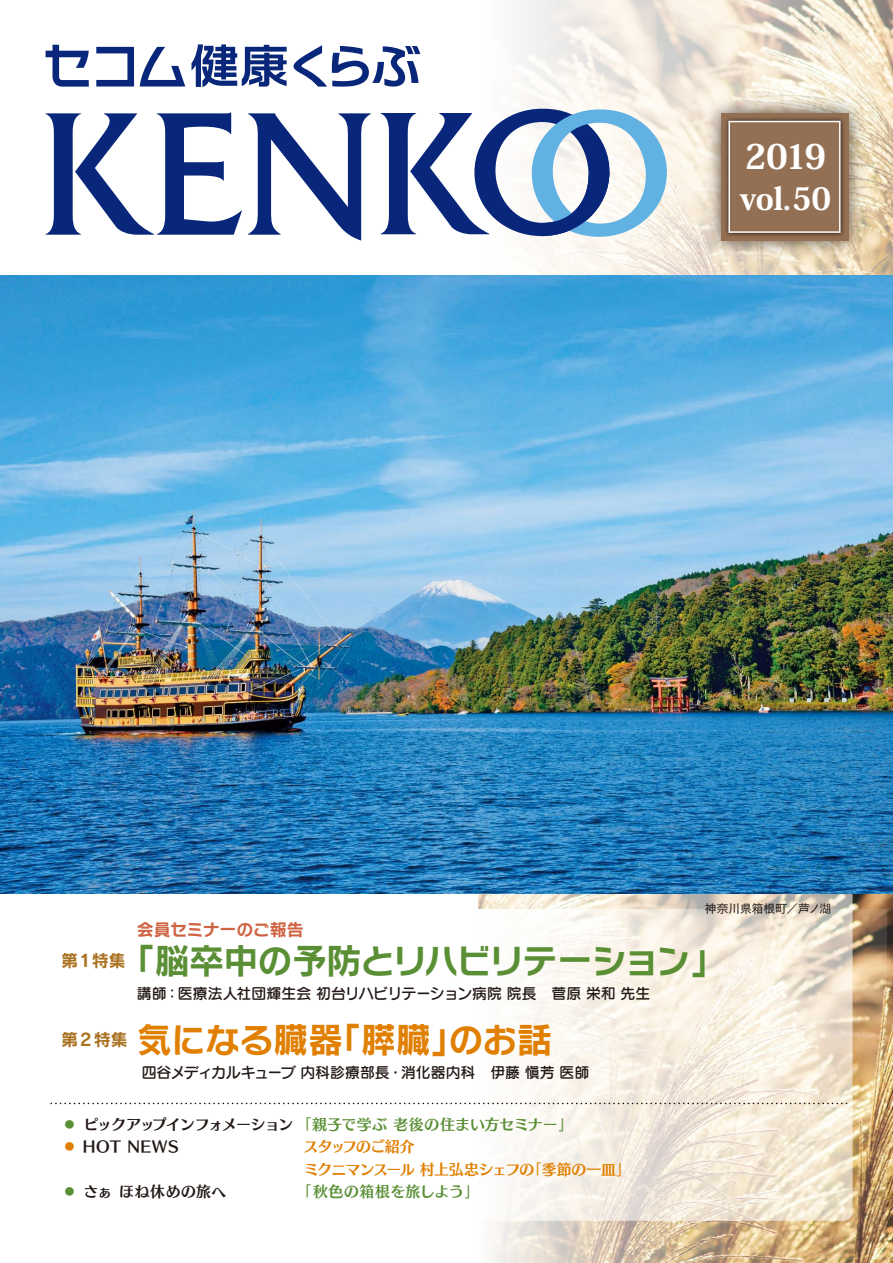
<style>
.page{position:relative;width:893px;height:1263px;background:#fff}
.page>*{position:absolute;margin:0;border:0;box-sizing:border-box;transform-origin:0 0}
.t1{font:35.1px "Rodin NTLG Pro B";letter-spacing:-.04em;color:#5a8f35}
.t2{font:35.1px "Rodin NTLG Pro B";letter-spacing:-.025em;color:#e07f00}
.t3{font:800 34.05px "Koz Min Pro";color:#fff}
.t4{font:800 30.9px "Koz Min Pro";color:#fff}
.t5{font:16.95px "Rodin NTLG Pro B";letter-spacing:-.015em;color:#cf6443}
.t6{font:16.95px "Rodin NTLG Pro B";color:#aa7323}
.t7{font:14.85px "Seurat Pro DB";letter-spacing:-.005em;color:#231916}
.t8{font:14.85px "Skip Std B";letter-spacing:-.03em;color:#5a8f35}
.t9{font:14.85px "Skip Std B";letter-spacing:-.055em;color:#e07f00}
.t10{font:14.85px "Skip Std B";letter-spacing:.04em;color:#231916}
.t11{font:14.85px "Skip Std B";letter-spacing:.03em;color:#5a8f35}
.t12{font:11.7px "New Cezanne Pro M";letter-spacing:.005em;color:#231916}
.s1{font-family:"New Cezanne Pro DB"}
.s2{color:#231916}
.s3{font-family:"New Cezanne Pro DB";color:#e07f00}
.s4{font-family:"New Cezanne Pro DB";color:#5a8f35}
</style>
<div class="page">
<img style="left:492px;top:893px;width:401px;height:370px">
<img style="left:486px;top:0;width:407px;height:276px">
<svg style="left:0;top:893px;width:852px;height:328px"></svg>
<img style="left:0;top:276px;width:893px;height:617px">
<svg style="left:46px;top:112px;width:196px;height:123px"></svg>
<svg style="left:248px;top:113px;width:123px;height:128px"></svg>
<svg style="left:381px;top:108px;width:286px;height:129px"></svg>
<svg style="left:192px;top:44px;width:95px;height:43px"></svg>
<svg style="left:293px;top:45px;width:127px;height:42px"></svg>
<svg style="left:46px;top:45px;width:43px;height:42px"></svg>
<svg style="left:96px;top:47px;width:38px;height:40px"></svg>
<svg style="left:140px;top:47px;width:45px;height:40px"></svg>
<img style="left:698px;top:91px;width:173px;height:172px">
<div style="left:721px;top:113px;width:127px;height:128px;background:#937054"></div>
<img style="left:726px;top:118px;width:118px;height:118px">
<div style="left:728px;top:121px;width:112px;height:112px;background:#937054;border:2px solid #fff"></div>
<svg style="left:51px;top:1102px;width:800px;height:2px"></svg>
<p class="t3" style="left:745px;top:131px;width:83px">2019</p>
<p class="t4" style="left:740px;top:176px;width:93px">vol.50</p>
<p class="t6" style="left:61px;top:949px;width:66px">第1特集</p>
<p class="t5" style="left:137px;top:918px;width:168px">会員セミナーのご報告</p>
<p class="t12" style="left:705px;top:898px;width:128px">神奈川県箱根町／芦ノ湖</p>
<p class="t1" style="left:119px;top:938px;width:608px">「脳卒中の予防とリハビリテーション」</p>
<p class="t7" style="left:137px;top:984px;width:515px">講師：医療法人社団輝生会 初台リハビリテーション病院 院長　菅原 栄和 先生</p>
<p class="t2" style="left:61px;top:1016px;width:493px"><sup>第2特集</sup>気になる臓器「膵臓」のお話</p>
<p class="t7" style="left:142px;top:1063px;width:449px">四谷メディカルキューブ 内科診療部長・消化器内科　伊藤 愼芳 医師</p>
<p class="t8" style="left:62px;top:1113px;width:513px"><span class="s1">●</span> <span class="s2">ピックアップインフォメーション</span>「親子で学ぶ 老後の住まい方セミナー」</p>
<p class="t10" style="left:62px;top:1136px;width:118px"><span class="s3">●</span> HOT NEWS</p>
<p class="t10" style="left:62px;top:1180px;width:166px"><span class="s4">●</span> さぁ ほね休めの旅へ</p>
<p class="t9" style="left:304px;top:1136px;width:112px">スタッフのご紹介</p>
<p class="t9" style="left:304px;top:1158px;width:329px">ミクニマンスール 村上弘忠シェフの「季節の一皿」</p>
<p class="t11" style="left:296px;top:1180px;width:184px">「秋色の箱根を旅しよう」</p>
</div>
